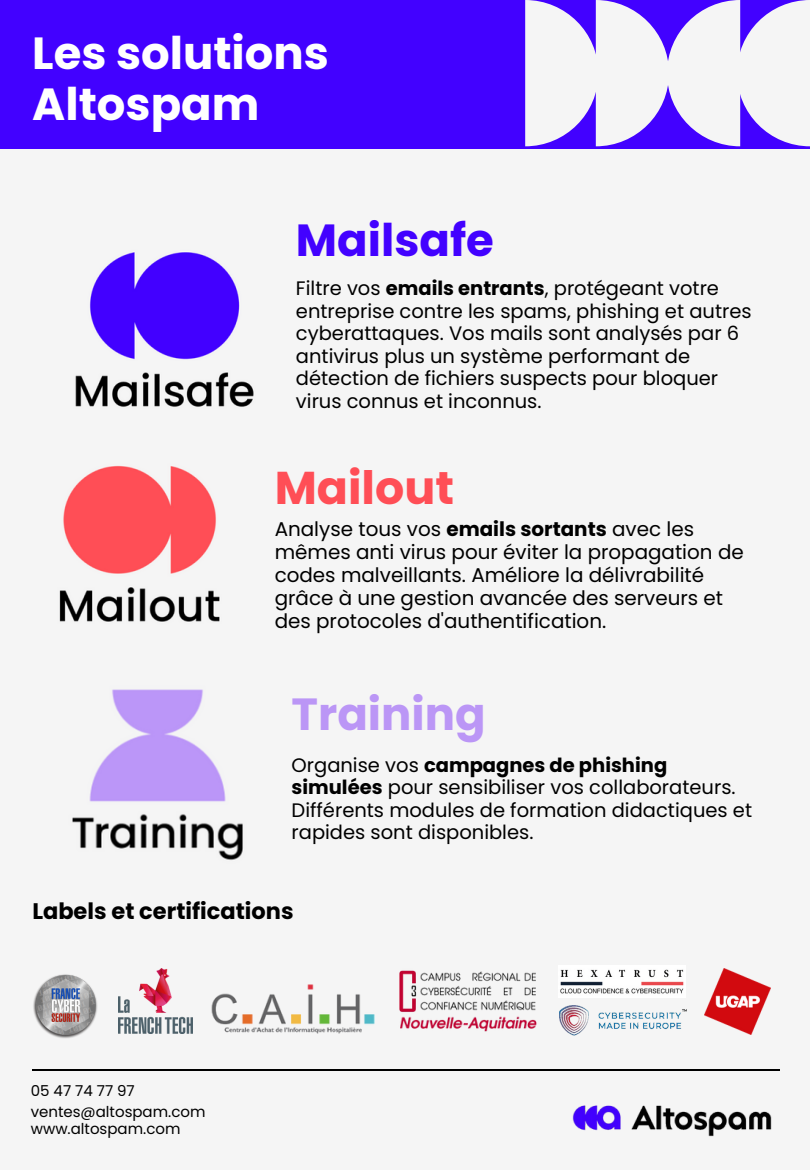
<style>
.page{position:relative;width:810px;height:1170px;background:#f5f5f5}
.page>*{position:absolute;margin:0;border:0;box-sizing:border-box;transform-origin:0 0}
.t1{font:700 45.9px "Poppins";color:#ff4e56}
.t2{font:700 45px/51.8px "Poppins";color:#fff}
.t3{font:700 45px "Poppins";color:#bb96f6}
.t4{font:700 45px "Poppins";color:#4201ff}
.t5{font:700 22.5px "Poppins";color:#000}
.t6{font:19.95px/23px "Poppins";color:#000}
.t7{font:19.5px/22.5px "Poppins";color:#000}
.t8{font:15px/16.8px "Poppins";color:#000}
.s1{font-weight:700}
</style>
<div class="page">
<div style="left:0;top:0;width:810px;height:149px;background:#4201ff"></div>
<svg style="left:32px;top:1069px;width:747px;height:1px"></svg>
<img style="left:572px;top:1105px;width:200px;height:32px">
<img style="left:72px;top:689px;width:171px;height:171px">
<img style="left:59px;top:465px;width:161px;height:157px">
<img style="left:75px;top:252px;width:179px;height:155px">
<img style="left:118px;top:968px;width:75px;height:65px">
<img style="left:560px;top:969px;width:124px;height:25px">
<img style="left:560px;top:1005px;width:127px;height:31px">
<img style="left:399px;top:970px;width:138px;height:62px">
<img style="left:211px;top:984px;width:164px;height:50px">
<img style="left:704px;top:968px;width:66px;height:66px">
<img style="left:33px;top:974px;width:65px;height:65px">
<svg style="left:525px;top:0;width:285px;height:146px"></svg>
<p class="t2" style="left:32px;top:27px;width:298px">Les solutions<br>Altospam</p>
<p class="t4" style="left:296px;top:209px;width:199px">Mailsafe</p>
<h1 class="t7" style="left:296px;top:277px;width:457px">Filtre vos <span class="s1">emails entrants</span>, protégeant votre entreprise contre les spams, phishing et autres cyberattaques. Vos mails sont analysés par 6 antivirus plus un système performant de détection de fichiers suspects pour bloquer virus connus et inconnus.</h1>
<p class="t1" style="left:275px;top:456px;width:181px">Mailout</p>
<h1 class="t6" style="left:275px;top:517px;width:471px">Analyse tous vos <span class="s1">emails sortants</span> avec les mêmes anti virus pour éviter la propagation de codes malveillants. Améliore la délivrabilité grâce à une gestion avancée des serveurs et des protocoles d'authentification.</h1>
<h1 class="t3" style="left:292px;top:683px;width:196px">Training</h1>
<p class="t7" style="left:292px;top:754px;width:462px">Organise vos <span class="s1">campagnes de phishing simulées</span> pour sensibiliser vos collaborateurs.<br>Différents modules de formation didactiques et rapides sont disponibles.</p>
<p class="t5" style="left:32px;top:895px;width:263px">Labels et certifications</p>
<p class="t8" style="left:31px;top:1083px;width:106px">05 47 74 77 97</p>
<p class="t8" style="left:31px;top:1104px;width:176px">ventes@altospam.com www.altospam.com</p>
</div>
